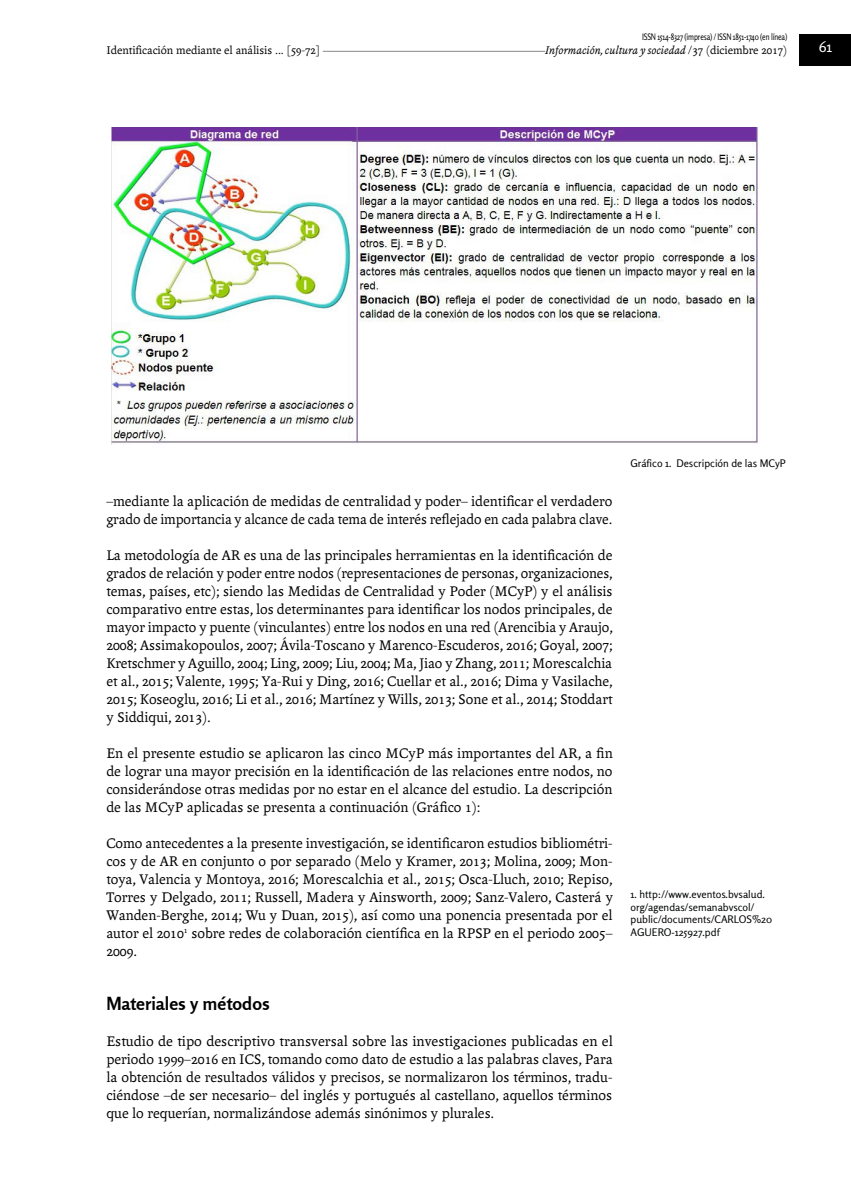
<style>
.page{position:relative;width:851px;height:1191px;background:#fff}
.page>*{position:absolute;margin:0;border:0;box-sizing:border-box;transform-origin:0 0}
.Art____Subtítulo{font:700 18px "Rosario";color:#000}
.Art____Texto_princip{font:15px/18px "Andralis ND Os F";color:#000;text-align:justify}
.t1{font:15px "Rosario";color:#fff}
.t2{font:italic 12px "Andralis ND Os F";color:#000}
.Maqueta____Encabezad{font:12px "Andralis ND Os F";color:#000}
.t3{font:10.5px/12.6px "Rosario";color:#000404}
.t4{font:10.5px "Rosario";color:#000}
.t5{font:9px "Rosario";letter-spacing:-.02em;color:#000;scale:.8 1}
.s1{font-style:normal}
</style>
<div class="page">
<hr style="left:106px;top:51px;width:546px;height:1px;background:#87888a">
<div style="left:545px;top:44px;width:242px;height:15px;background:#fff"></div>
<div style="left:799px;top:35px;width:51px;height:31px;background:#000"></div>
<div style="left:106px;top:44px;width:217px;height:15px;background:#fff"></div>
<img style="left:111px;top:128px;width:648px;height:316px">
<p class="t5" style="left:642px;top:31px;width:183px">ISSN 1514-8327 (impresa) / ISSN 1851-1740 (en línea)</p>
<p class="Maqueta____Encabezad" style="left:106px;top:44px;width:215px">Identificación mediante el análisis ... [59-72]</p>
<p class="t2" style="left:545px;top:44px;width:243px">Información, cultura y sociedad <span class="s1">/37 (diciembre 2017)</span></p>
<p class="t1" style="left:818px;top:38px;width:15px">61</p>
<p class="Art____Texto_princip" style="left:106px;top:492px;width:507px">–mediante la aplicación de medidas de centralidad y poder– identificar el verdadero grado de importancia y alcance de cada tema de interés reflejado en cada palabra clave.</p>
<p class="Art____Texto_princip" style="left:106px;top:546px;width:507px">La metodología de AR es una de las principales herramientas en la identificación de grados de relación y poder entre nodos (representaciones de personas, organizaciones, temas, países, etc); siendo las Medidas de Centralidad y Poder (MCyP) y el análisis comparativo entre estas, los determinantes para identificar los nodos principales, de mayor impacto y puente (vinculantes) entre los nodos en una red (Arencibia y Araujo, 2008; Assimakopoulos, 2007; Ávila-Toscano y Marenco-Escuderos, 2016; Goyal, 2007; Kretschmer y Aguillo, 2004; Ling, 2009; Liu, 2004; Ma, Jiao y Zhang, 2011; Morescalchia et al., 2015; Valente, 1995; Ya-Rui y Ding, 2016; Cuellar et al., 2016; Dima y Vasilache, 2015; Koseoglu, 2016; Li et al., 2016; Martínez y Wills, 2013; Sone et al., 2014; Stoddart y Siddiqui, 2013).</p>
<p class="Art____Texto_princip" style="left:106px;top:744px;width:508px">En el presente estudio se aplicaron las cinco MCyP más importantes del AR, a fin de lograr una mayor precisión en la identificación de las relaciones entre nodos, no considerándose otras medidas por no estar en el alcance del estudio. La descripción de las MCyP aplicadas se presenta a continuación (Gráfico 1):</p>
<p class="Art____Texto_princip" style="left:106px;top:834px;width:508px">Como antecedentes a la presente investigación, se identificaron estudios bibliométri&shy;cos y de AR en conjunto o por separado (Melo y Kramer, 2013; Molina, 2009; Mon&shy;toya, Valencia y Montoya, 2016; Morescalchia et al., 2015; Osca-Lluch, 2010; Repiso, Torres y Delgado, 2011; Russell, Madera y Ainsworth, 2009; Sanz-Valero, Casterá y Wanden-Berghe, 2014; Wu y Duan, 2015), así como una ponencia presentada por el autor el 2010<sup>1</sup> sobre redes de colaboración científica en la RPSP en el periodo 2005– 2009.</p>
<p class="Art____Subtítulo" style="left:106px;top:992px;width:165px">Materiales y métodos</p>
<p class="Art____Texto_princip" style="left:106px;top:1032px;width:508px">Estudio de tipo descriptivo transversal sobre las investigaciones publicadas en el periodo 1999–2016 en ICS, tomando como dato de estudio a las palabras claves, Para la obtención de resultados válidos y precisos, se normalizaron los términos, tradu&shy;ciéndose –de ser necesario– del inglés y portugués al castellano, aquellos términos que lo requerían, normalizándose además sinónimos y plurales.</p>
<p class="t4" style="left:630px;top:457px;width:157px">Gráfico 1. Descripción de las MCyP</p>
<p class="t3" style="left:630px;top:888px;width:143px">1. http://www.eventos.bvsalud. org/agendas/semanabvscol/ public/documents/CARLOS%20<br>AGUERO-125927.pdf</p>
</div>
